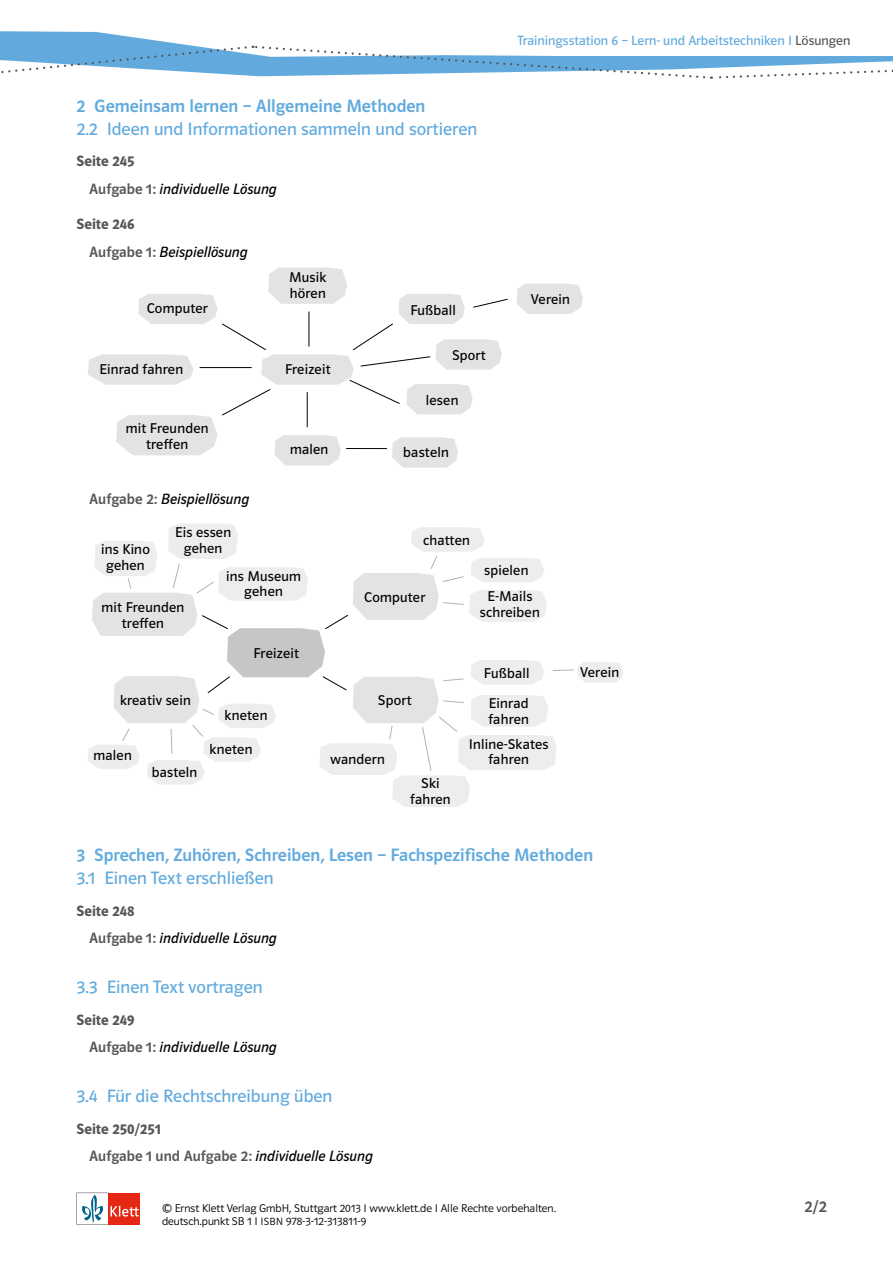
<style>
.page{position:relative;width:893px;height:1263px;background:#fff}
.page>*{position:absolute;margin:0;border:0;box-sizing:border-box;transform-origin:0 0}
.Ü3_Unterkapitel{font:18px "Polo ST11 K Buch";color:#62aade}
.Ü2_Kapitel{font:18px "Polo ST11 K Krftg";color:#62aade}
.t1{font:16.5px "Polo ST11 K Krftg";color:#575756}
.Aufgabe{font:15px "Polo ST11 K Buch Kursiv";color:#000}
.Ü4_Seitenzahl{font:15px "Polo ST11 K Hfett";color:#575756}
.Aufgabe-2{font:15px "Polo ST11 K Krftg";color:#575756}
.Lösung_Cluster{font:14.25px/15.8px "Polo ST11 K Buch";letter-spacing:.015em;color:#000;text-align:center}
.t2{font:13.5px "Polo ST11 K Buch";color:#62aade}
.t3{font:11.25px/12.8px "Polo ST11 K Leicht";color:#000}
.s1{font-family:"Polo ST11 K Krftg";color:#575756}
.s2{color:#575756}
.s3{font-family:"Polo ST11 K Buch Kursiv";color:#000}
.s4{font-size:10.5px}
</style>
<div class="page">
<svg style="left:517px;top:284px;width:66px;height:30px;background:#e5e5e5"></svg>
<svg style="left:88px;top:268px;width:420px;height:200px"></svg>
<svg style="left:88px;top:524px;width:535px;height:283px"></svg>
<svg style="left:77px;top:1193px;width:63px;height:31px"></svg>
<svg style="left:0;top:31px;width:893px;height:48px"></svg>
<p class="Ü2_Kapitel" style="left:77px;top:96px;width:350px">2 Gemeinsam lernen – Allgemeine Methoden</p>
<p class="Ü3_Unterkapitel" style="left:77px;top:119px;width:402px">2.2 Ideen und Informationen sammeln und sortieren</p>
<p class="Ü4_Seitenzahl" style="left:77px;top:153px;width:59px">Seite 245</p>
<p class="Aufgabe" style="left:89px;top:180px;width:189px"><span class="s1">Aufgabe 1:</span> individuelle Lösung</p>
<p class="Ü4_Seitenzahl" style="left:77px;top:216px;width:59px">Seite 246</p>
<p class="Aufgabe" style="left:89px;top:243px;width:160px"><span class="s1">Aufgabe 1:</span> Beispiellösung</p>
<p class="Lösung_Cluster" style="left:289px;top:270px;width:39px;text-align:left">Musik hören</p>
<p class="Lösung_Cluster" style="left:147px;top:301px;width:62px">Computer</p>
<p class="Lösung_Cluster" style="left:410px;top:303px;width:47px">Fußball</p>
<p class="Lösung_Cluster" style="left:99px;top:361px;width:85px">Einrad fahren</p>
<p class="Lösung_Cluster" style="left:126px;top:420px;width:84px">mit Freunden treffen</p>
<p class="Aufgabe" style="left:89px;top:491px;width:162px"><span class="s1">Aufgabe 2:</span> Beispiellösung</p>
<p class="Lösung_Cluster" style="left:285px;top:361px;width:47px">Freizeit</p>
<p class="Lösung_Cluster" style="left:290px;top:442px;width:40px">malen</p>
<p class="Lösung_Cluster" style="left:452px;top:348px;width:35px">Sport</p>
<p class="Lösung_Cluster" style="left:426px;top:392px;width:34px">lesen</p>
<p class="Lösung_Cluster" style="left:403px;top:444px;width:47px">basteln</p>
<p class="t2" style="left:517px;top:33px;width:335px">Trainingsstation 6 – Lern- und Arbeitstechniken I <span class="s2">Lösungen</span></p>
<p class="Lösung_Cluster" style="left:531px;top:291px;width:41px">Verein</p>
<p class="Lösung_Cluster" style="left:101px;top:542px;width:50px">ins Kino gehen</p>
<p class="Lösung_Cluster" style="left:175px;top:525px;width:58px">Eis essen gehen</p>
<p class="Lösung_Cluster" style="left:226px;top:568px;width:76px">ins Museum gehen</p>
<p class="Lösung_Cluster" style="left:102px;top:600px;width:84px">mit Freunden treffen</p>
<p class="Lösung_Cluster" style="left:253px;top:646px;width:47px">Freizeit</p>
<p class="Lösung_Cluster" style="left:423px;top:532px;width:48px">chatten</p>
<p class="Lösung_Cluster" style="left:364px;top:589px;width:62px">Computer</p>
<p class="Lösung_Cluster" style="left:484px;top:563px;width:46px">spielen</p>
<p class="Lösung_Cluster" style="left:480px;top:589px;width:61px">E-Mails schreiben</p>
<p class="Lösung_Cluster" style="left:120px;top:693px;width:72px">kreativ sein</p>
<p class="Lösung_Cluster" style="left:378px;top:693px;width:35px">Sport</p>
<p class="Lösung_Cluster" style="left:225px;top:708px;width:44px">kneten</p>
<p class="Lösung_Cluster" style="left:210px;top:741px;width:44px">kneten</p>
<p class="Lösung_Cluster" style="left:94px;top:748px;width:40px">malen</p>
<p class="Lösung_Cluster" style="left:331px;top:752px;width:56px">wandern</p>
<p class="Lösung_Cluster" style="left:152px;top:764px;width:47px">basteln</p>
<p class="Lösung_Cluster" style="left:410px;top:775px;width:42px;line-height:16.5px">Ski fahren</p>
<p class="Lösung_Cluster" style="left:484px;top:665px;width:47px">Fußball</p>
<p class="Lösung_Cluster" style="left:580px;top:665px;width:41px">Verein</p>
<p class="Lösung_Cluster" style="left:488px;top:696px;width:42px;text-align:left">Einrad fahren</p>
<p class="Lösung_Cluster" style="left:469px;top:736px;width:81px">Inline-Skates fahren</p>
<p class="Ü2_Kapitel" style="left:77px;top:845px;width:518px">3 Sprechen, Zuhören, Schreiben, Lesen – Fachspezifische Methoden</p>
<p class="Ü3_Unterkapitel" style="left:77px;top:868px;width:199px">3.1 Einen Text erschließen</p>
<p class="Ü4_Seitenzahl" style="left:77px;top:902px;width:59px">Seite 248</p>
<p class="Aufgabe" style="left:89px;top:929px;width:189px"><span class="s1">Aufgabe 1:</span> individuelle Lösung</p>
<p class="Ü3_Unterkapitel" style="left:77px;top:977px;width:188px">3.3 Einen Text vortragen</p>
<p class="Ü4_Seitenzahl" style="left:77px;top:1011px;width:59px">Seite 249</p>
<p class="Aufgabe" style="left:89px;top:1038px;width:189px"><span class="s1">Aufgabe 1:</span> individuelle Lösung</p>
<p class="Ü3_Unterkapitel" style="left:77px;top:1086px;width:257px">3.4 Für die Rechtschreibung üben</p>
<p class="Ü4_Seitenzahl" style="left:77px;top:1120px;width:86px">Seite 250/251</p>
<p class="Aufgabe-2" style="left:89px;top:1147px;width:285px">Aufgabe 1 und Aufgabe 2: <span class="s3">individuelle Lösung</span></p>
<p class="t3" style="left:162px;top:1202px;width:396px">© Ernst Klett Verlag GmbH, Stuttgart 2013 I www.klett.de I Alle Rechte vorbehalten. deutsch.punkt SB 1 I <span class="s4">ISBN</span> 978-3-12-313811-9</p>
<p class="t1" style="left:804px;top:1197px;width:24px">2/2</p>
</div>
